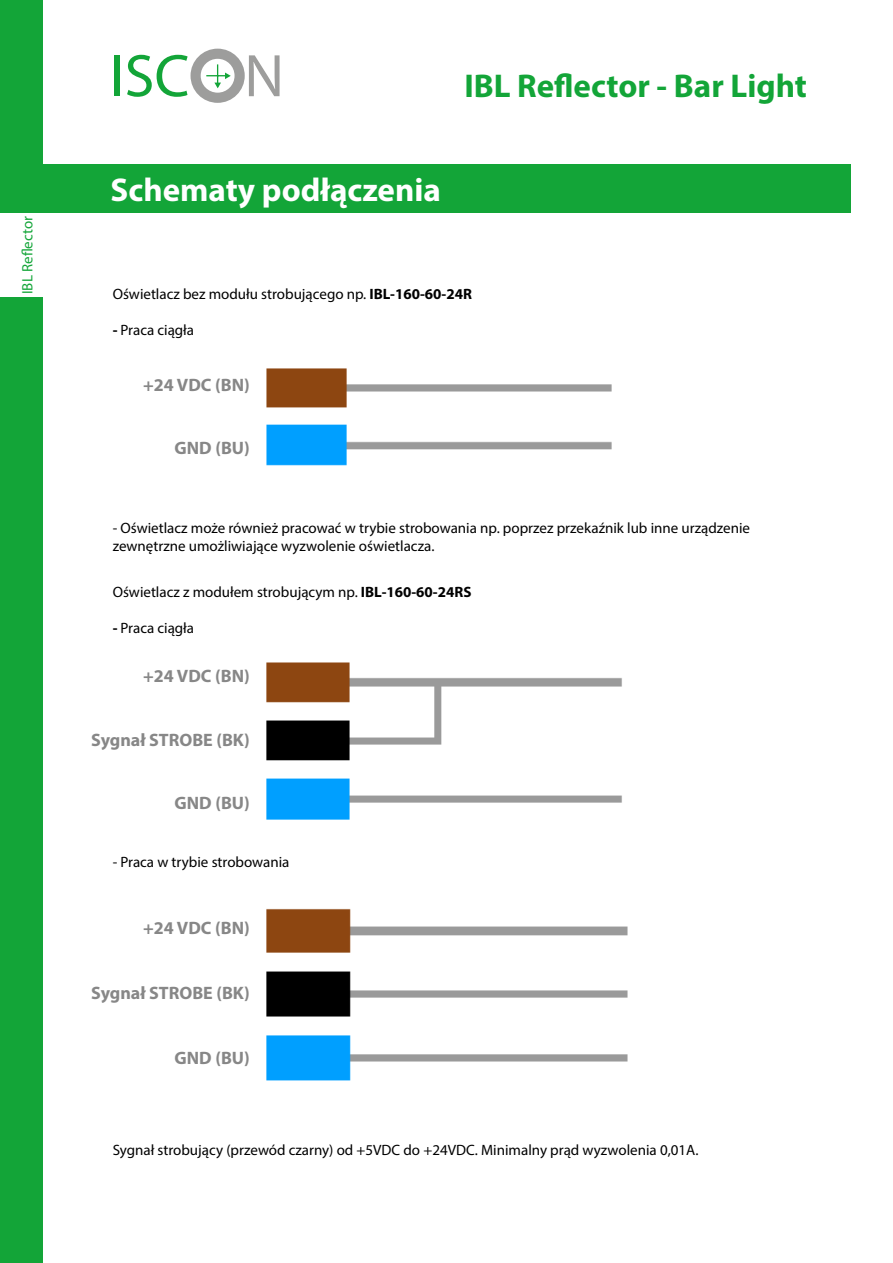
<style>
.page{position:relative;width:893px;height:1263px;background:#fff}
.page>*{position:absolute;margin:0;border:0;box-sizing:border-box;transform-origin:0 0}
.t1{font:700 33px "Myriad Pro";color:#13a538}
.t2{font:700 33px "Myriad Pro";color:#fff}
.t3{font:700 18px "Myriad Pro";color:#878787}
.t4{font:15px/18px "Myriad Pro";color:#000}
.t5{font:15px "Myriad Pro";color:#13a538}
.s1{font-weight:700}
</style>
<div class="page">
<div style="left:115px;top:55px;width:5px;height:41px;background:#13a538"></div>
<svg style="left:127px;top:55px;width:61px;height:42px"></svg>
<svg style="left:249px;top:55px;width:31px;height:41px"></svg>
<div style="left:191px;top:49px;width:54px;height:54px;background:#9d9d9c;border-radius:50%"></div>
<div style="left:201px;top:59px;width:34px;height:34px;background:#fff;border-radius:50%"></div>
<svg style="left:206px;top:64px;width:25px;height:24px"></svg>
<img style="left:266px;top:662px;width:356px;height:158px">
<img style="left:266px;top:908px;width:362px;height:173px">
<img style="left:266px;top:368px;width:346px;height:98px">
<div style="left:0;top:164px;width:850px;height:49px;background:#13a538"></div>
<div style="left:0;top:298px;width:43px;height:965px;background:#13a538"></div>
<div style="left:0;top:0;width:43px;height:213px;background:#13a538"></div>
<p class="t5" style="left:18px;top:294px;width:79px;rotate:-90deg">IBL Reflector</p>
<h1 class="t1" style="left:464px;top:65px;width:344px">IBL Reflector - Bar Light</h1>
<h1 class="t2" style="left:110px;top:168px;width:332px">Schematy podłączenia</h1>
<p class="t4" style="left:113px;top:285px;width:361px">Oświetlacz bez modułu strobującego np. <span class="s1">IBL-160-60-24R</span></p>
<p class="t4" style="left:113px;top:321px;width:83px"><span class="s1">-</span> Praca ciągła</p>
<p class="t3" style="left:143px;top:373px;width:108px">+24 VDC (BN)</p>
<p class="t3" style="left:174px;top:436px;width:77px">GND (BU)</p>
<p class="t4" style="left:113px;top:519px;width:639px">- Oświetlacz może również pracować w trybie strobowania np. poprzez przekaźnik lub inne urządzenie zewnętrzne umożliwiające wyzwolenie oświetlacza.</p>
<p class="t4" style="left:113px;top:582px;width:360px">Oświetlacz z modułem strobującym np. <span class="s1">IBL-160-60-24RS</span></p>
<p class="t4" style="left:113px;top:618px;width:83px"><span class="s1">-</span> Praca ciągła</p>
<p class="t3" style="left:143px;top:665px;width:108px">+24 VDC (BN)</p>
<p class="t3" style="left:91px;top:728px;width:160px">Sygnał STROBE (BK)</p>
<p class="t3" style="left:174px;top:791px;width:77px">GND (BU)</p>
<p class="t4" style="left:113px;top:852px;width:178px">- Praca w trybie strobowania</p>
<p class="t3" style="left:143px;top:916px;width:108px">+24 VDC (BN)</p>
<p class="t3" style="left:91px;top:981px;width:160px">Sygnał STROBE (BK)</p>
<p class="t3" style="left:174px;top:1046px;width:77px">GND (BU)</p>
<p class="t4" style="left:113px;top:1140px;width:587px">Sygnał strobujący (przewód czarny) od +5VDC do +24VDC. Minimalny prąd wyzwolenia 0,01A.</p>
</div>
